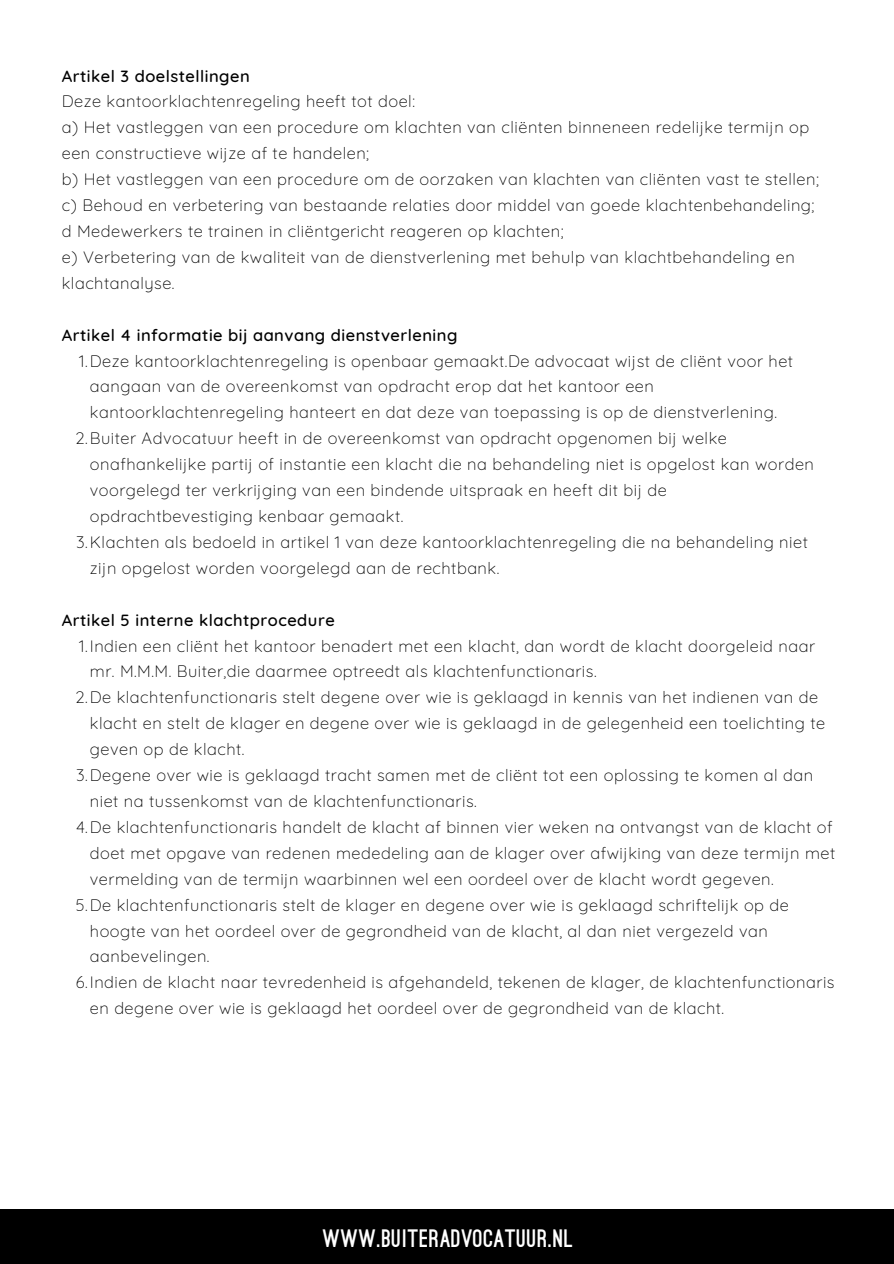
<style>
.page{position:relative;width:894px;height:1264px;background:#fff}
.page>*{position:absolute;margin:0;border:0;box-sizing:border-box;transform-origin:0 0}
.t1{font:900 24px "Ostrich Sans";letter-spacing:.03em;color:#fff}
.t2{font:300 16.5px/26px "Quicksand";letter-spacing:.03em;color:#000}
.t3{font:500 16.5px "Quicksand";letter-spacing:.03em;color:#000}
</style>
<div class="page">
<div style="left:0;top:1208px;width:893px;height:55px;background:#000"></div>
<p class="t3" style="left:62px;top:65px;width:189px">Artikel 3 doelstellingen</p>
<p class="t2" style="left:62px;top:88px;width:354px">Deze kantoorklachtenregeling heeft tot doel:</p>
<p class="t2" style="left:62px;top:114px;width:748px">a) Het vastleggen van een procedure om klachten van cliënten binneneen redelijke termijn op een constructieve wijze af te handelen;</p>
<p class="t2" style="left:62px;top:166px;width:758px">b) Het vastleggen van een procedure om de oorzaken van klachten van cliënten vast te stellen;</p>
<p class="t2" style="left:62px;top:192px;width:753px">c) Behoud en verbetering van bestaande relaties door middel van goede klachtenbehandeling;</p>
<p class="t2" style="left:62px;top:218px;width:503px">d Medewerkers te trainen in cliëntgericht reageren op klachten;</p>
<p class="t2" style="left:62px;top:244px;width:734px">e) Verbetering van de kwaliteit van de dienstverlening met behulp van klachtbehandeling en klachtanalyse.</p>
<p class="t3" style="left:62px;top:324px;width:397px">Artikel 4 informatie bij aanvang dienstverlening</p>
<p class="t2" style="left:90px;top:347px;width:704px;text-indent:-11px">1.Deze kantoorklachtenregeling is openbaar gemaakt.De advocaat wijst de cliënt voor het aangaan van de overeenkomst van opdracht erop dat het kantoor een kantoorklachtenregeling hanteert en dat deze van toepassing is op de dienstverlening.</p>
<p class="t2" style="left:90px;top:425px;width:725px;text-indent:-15px">2.Buiter Advocatuur heeft in de overeenkomst van opdracht opgenomen bij welke onafhankelijke partij of instantie een klacht die na behandeling niet is opgelost kan worden voorgelegd ter verkrijging van een bindende uitspraak en heeft dit bij de opdrachtbevestiging kenbaar gemaakt.</p>
<p class="t2" style="left:90px;top:528px;width:719px;text-indent:-14px">3.Klachten als bedoeld in artikel 1 van deze kantoorklachtenregeling die na behandeling niet zijn opgelost worden voorgelegd aan de rechtbank.</p>
<p class="t3" style="left:62px;top:609px;width:274px">Artikel 5 interne klachtprocedure</p>
<p class="t2" style="left:90px;top:632px;width:726px;text-indent:-11px">1.Indien een cliënt het kantoor benadert met een klacht, dan wordt de klacht doorgeleid naar mr. M.M.M. Buiter,die daarmee optreedt als klachtenfunctionaris.</p>
<p class="t2" style="left:90px;top:684px;width:736px;text-indent:-15px">2.De klachtenfunctionaris stelt degene over wie is geklaagd in kennis van het indienen van de klacht en stelt de klager en degene over wie is geklaagd in de gelegenheid een toelichting te geven op de klacht.</p>
<p class="t2" style="left:90px;top:762px;width:724px;text-indent:-14px">3.Degene over wie is geklaagd tracht samen met de cliënt tot een oplossing te komen al dan niet na tussenkomst van de klachtenfunctionaris.</p>
<p class="t2" style="left:90px;top:813px;width:746px;text-indent:-14px">4.De klachtenfunctionaris handelt de klacht af binnen vier weken na ontvangst van de klacht of doet met opgave van redenen mededeling aan de klager over afwijking van deze termijn met vermelding van de termijn waarbinnen wel een oordeel over de klacht wordt gegeven.</p>
<p class="t2" style="left:90px;top:891px;width:700px;text-indent:-14px">5.De klachtenfunctionaris stelt de klager en degene over wie is geklaagd schriftelijk op de hoogte van het oordeel over de gegrondheid van de klacht, al dan niet vergezeld van aanbevelingen.</p>
<p class="t2" style="left:90px;top:969px;width:746px;text-indent:-14px">6.Indien de klacht naar tevredenheid is afgehandeld, tekenen de klager, de klachtenfunctionaris en degene over wie is geklaagd het oordeel over de gegrondheid van de klacht.</p>
<p class="t1" style="left:323px;top:1229px;width:251px">WWW.BUITERADVOCATUUR.NL</p>
</div>
